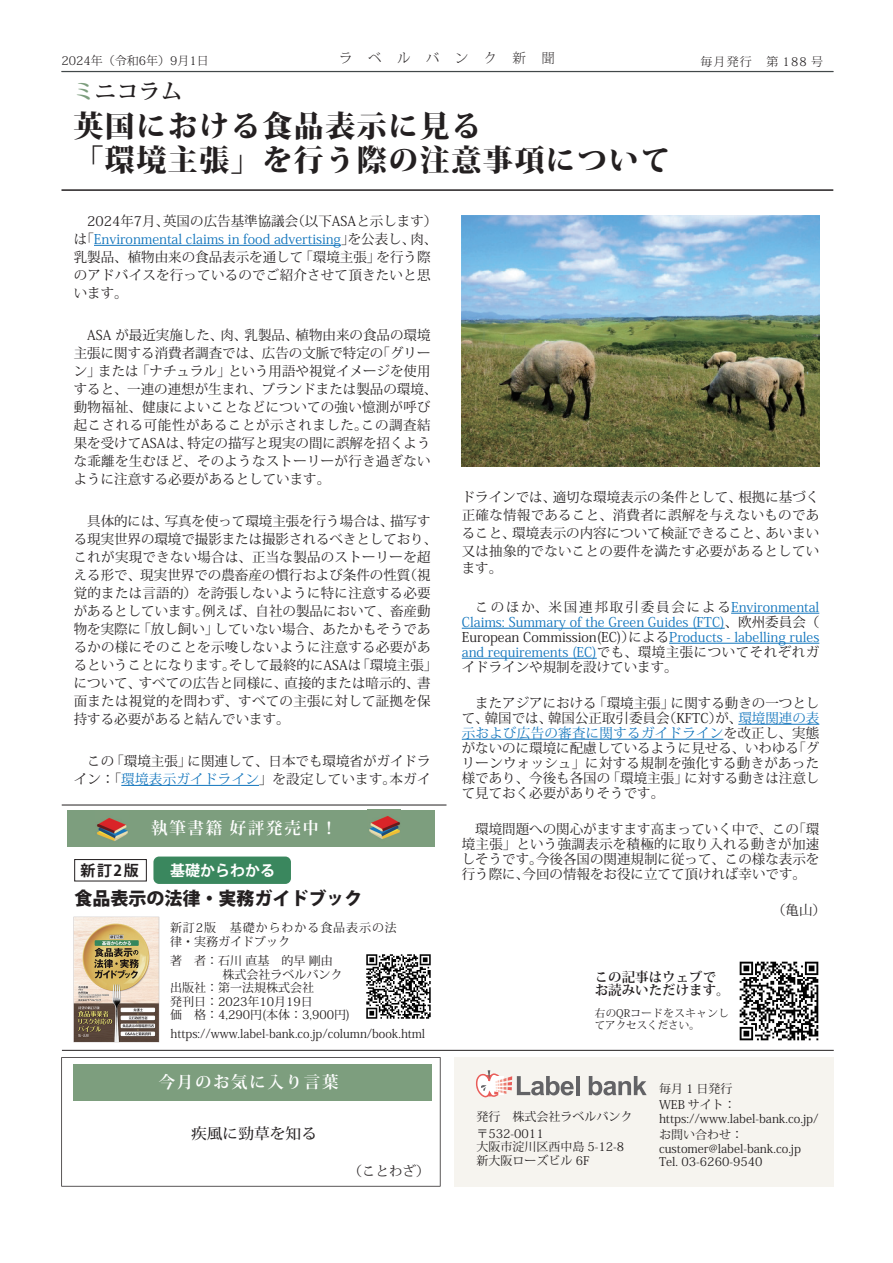
<style>
.page{position:relative;width:893px;height:1263px;background:#fff}
.page>*{position:absolute;margin:0;border:0;box-sizing:border-box;transform-origin:0 0}
.t1{font:800 30px/34.5px "Koz Min Pro";letter-spacing:.05em;color:#231f20}
.t2{font:700 21px "Koz Min Pro";letter-spacing:.05em;color:#231f20}
.t3{font:800 18px "Koz Go Pr 6 N";color:#231f20}
.t4{font:700 16.5px "Koz Min Pro";letter-spacing:.1em;color:#fff}
.t5{font:500 15px "Koz Min Pro";color:#231f20;scale:1.05 1}
.t6{font:700 15px "Koz Go Pr 6 N";color:#fff}
.t7{font:700 15px "Koz Go Pr 6 N";color:#231f20}
.t8{font:13.5px/18px "Koz Min Pro";color:#231f20}
.t9{font:13.5px/15px "Koz Min Pro";color:#1074bc;text-align:justify}
.t10{font:700 13.5px/13.5px "Koz Min Pro";color:#231f20}
.t11{font:200 13.5px "Koz Min Pro";letter-spacing:1.14em;color:#231f20}
.t12{font:12px/16.5px "Koz Min Pro";color:#231f20}
.t13{font:12px/13.5px "Koz Min Pro";letter-spacing:.075em;color:#231f20}
.t14{font:300 12px "Koz Min Pro";color:#231f20}
.t15{font:10.5px/12px "Koz Min Pro";color:#231f20}
.s1{color:#7d9e7e}
.s2{color:#1074bc}
.s3{color:#231f20}
</style>
<div class="page">
<div style="left:67px;top:810px;width:368px;height:37px;background:#7d9e7e"></div>
<hr style="left:62px;top:805px;width:384px;height:1px;background:#231f20">
<img style="left:97px;top:817px;width:31px;height:24px">
<img style="left:367px;top:809px;width:34px;height:30px">
<div style="left:153px;top:856px;width:138px;height:28px;background:#3a875e;border-radius:6px"></div>
<img style="left:73px;top:917px;width:87px;height:126px">
<div style="left:74px;top:859px;width:73px;height:22px;border:1px solid #231f20"></div>
<div style="left:455px;top:1057px;width:379px;height:129px;background:#f6f4ef"></div>
<hr style="left:61px;top:71px;width:772px;height:1px;background:#434b4c">
<hr style="left:61px;top:189px;width:772px;height:2px;background:#231f20">
<svg style="left:61px;top:1057px;width:380px;height:129px"></svg>
<hr style="left:576px;top:1076px;width:3px;height:19px;background:#636366">
<svg style="left:589px;top:1076px;width:58px;height:19px"></svg>
<svg style="left:476px;top:1070px;width:98px;height:27px"></svg>
<hr style="left:94px;top:245px;width:247px;height:1px;background:#1074bc">
<hr style="left:121px;top:785px;width:138px;height:1px;background:#1074bc">
<div style="left:73px;top:1064px;width:358px;height:36px;background:#7d9e7e"></div>
<hr style="left:62px;top:1050px;width:772px;height:1px;background:#231f20">
<hr style="left:731px;top:613px;width:88px;height:1px;background:#1074bc">
<hr style="left:462px;top:628px;width:263px;height:1px;background:#1074bc">
<hr style="left:669px;top:643px;width:150px;height:1px;background:#1074bc">
<hr style="left:462px;top:658px;width:135px;height:1px;background:#1074bc">
<hr style="left:738px;top:724px;width:81px;height:1px;background:#1074bc">
<hr style="left:462px;top:739px;width:261px;height:1px;background:#1074bc">
<img style="left:366px;top:954px;width:65px;height:65px">
<img style="left:462px;top:215px;width:357px;height:251px">
<img style="left:739px;top:961px;width:80px;height:80px">
<p class="t11" style="left:339px;top:49px;width:217px">ラベルバンク新聞</p>
<p class="t14" style="left:62px;top:52px;width:149px">2024年（令和6年）9月1日</p>
<p class="t14" style="left:700px;top:53px;width:124px">毎月発行　第 188 号</p>
<h2 class="t2" style="left:73px;top:76px;width:111px"><span class="s1">ミ</span>ニコラム</h2>
<h1 class="t1" style="left:73px;top:107px;width:598px">英国における食品表示に見る<br>「環境主張」を行う際の注意事項について</h1>
<p class="t8" style="left:74px;top:212px;width:365px">　2024年7月、英国の広告基準協議会（以下ASAと示します）は「<span class="s2">Environmental claims in food advertising</span>」を公表し、肉、乳製品、植物由来の食品表示を通して「環境主張」を行う際のアドバイスを行っているのでご紹介させて頂きたいと思います。</p>
<p class="t8" style="left:74px;top:326px;width:365px">　ASA が最近実施した、肉、乳製品、植物由来の食品の環境主張に関する消費者調査では、広告の文脈で特定の「グリーン」または「ナチュラル」という用語や視覚イメージを使用すると、一連の連想が生まれ、ブランドまたは製品の環境、動物福祉、健康によいことなどについての強い憶測が呼び起こされる可能性があることが示されました。この調査結果を受けてASAは、特定の描写と現実の間に誤解を招くような乖離を生むほど、そのようなストーリーが行き過ぎないように注意する必要があるとしています。</p>
<p class="t8" style="left:74px;top:511px;width:365px;text-indent:14px">具体的には、写真を使って環境主張を行う場合は、描写する現実世界の環境で撮影または撮影されるべきとしており、これが実現できない場合は、正当な製品のストーリーを超える形で、現実世界での農畜産の慣行および条件の性質（視覚的または言語的）を誇張しないように特に注意する必要があるとしています。例えば、自社の製品において、畜産動物を実際に「放し飼い」していない場合、あたかもそうであるかの様にそのことを示唆しないように注意する必要があるということになります。そして最終的にASAは「環境主張」について、すべての広告と同様に、直接的または暗示的、書面または視覚的を問わず、すべての主張に対して証拠を保持する必要があると結んでいます。</p>
<p class="t8" style="left:74px;top:751px;width:358px">　この「環境主張」に関連して、日本でも環境省がガイドライン：「<span class="s2">環境表示ガイドライン</span>」を設定しています。本ガイ</p>
<p class="t4" style="left:151px;top:816px;width:187px">執筆書籍 好評発売中！</p>
<p class="t7" style="left:81px;top:862px;width:60px">新訂2版</p>
<p class="t6" style="left:170px;top:862px;width:106px">基礎からわかる</p>
<h3 class="t3" style="left:75px;top:889px;width:289px">食品表示の法律・実務ガイドブック</h3>
<p class="t13" style="left:170px;top:921px;width:228px">新訂2版　基礎からわかる食品表示の法律・実務ガイドブック</p>
<p class="t12" style="left:170px;top:952px;width:164px">著 者：石川 直基　的早 剛由</p>
<p class="t12" style="left:223px;top:966px;width:121px">株式会社ラベルバンク</p>
<p class="t12" style="left:170px;top:979px;width:145px">出版社：第一法規株式会社</p>
<p class="t12" style="left:170px;top:993px;width:144px">発刊日：2023年10月19日</p>
<p class="t12" style="left:170px;top:1006px;width:181px">価 格：4,290円(本体：3,900円)</p>
<p class="t12" style="left:171px;top:1025px;width:256px">https://www.label-bank.co.jp/column/book.html</p>
<p class="t4" style="left:159px;top:1069px;width:181px">今月のお気に入り言葉</p>
<p class="t5" style="left:191px;top:1123px;width:121px">疾風に勁草を知る</p>
<p class="t8" style="left:349px;top:1161px;width:83px">（ことわざ）</p>
<p class="t8" style="left:462px;top:488px;width:359px;text-align:justify">ドラインでは、適切な環境表示の条件として、根拠に基づく正確な情報であること、消費者に誤解を与えないものであること、環境表示の内容について検証できること、あいまい又は抽象的でないことの要件を満たす必要があるとしてい</p>
<p class="t8" style="left:462px;top:558px;width:42px">ます。</p>
<p class="t9" style="left:462px;top:599px;width:359px"><span class="s3">　このほか、米国連邦取引委員会による</span>Environmental Claims: Summary of the Green Guides (FTC)<span class="s3">、欧州委員会（European Commission(EC)）による</span>Products - labelling rules and requirements (EC)<span class="s3">でも、環境主張についてそれぞれガイドラインや規制を設けています。</span></p>
<p class="t8" style="left:462px;top:695px;width:359px;line-height:15px;text-align:justify">　またアジアにおける「環境主張」に関する動きの一つとして、韓国では、韓国公正取引委員会（KFTC）が、<span class="s2">環境関連の表示および広告の審査に関するガイドライン</span>を改正し、実態がないのに環境に配慮しているように見せる、いわゆる「グリーンウォッシュ」に対する規制を強化する動きがあった様であり、今後も各国の「環境主張」に対する動きは注意して見ておく必要がありそうです。</p>
<p class="t8" style="left:462px;top:821px;width:359px;line-height:15px;text-align:justify">　環境問題への関心がますます高まっていく中で、この「環境主張」という強調表示を積極的に取り入れる動きが加速しそうです。今後各国の関連規制に従って、この様な表示を行う際に、今回の情報をお役に立てて頂ければ幸いです。</p>
<p class="t8" style="left:772px;top:900px;width:55px">（亀山）</p>
<p class="t10" style="left:595px;top:969px;width:136px">この記事はウェブでお読みいただけます。</p>
<p class="t15" style="left:595px;top:1006px;width:136px">右のQRコードをスキャンしてアクセスください。</p>
<p class="t12" style="left:476px;top:1108px;width:157px">発行　株式会社ラベルバンク〒532-0011</p>
<p class="t12" style="left:476px;top:1140px;width:149px;line-height:13.5px">大阪市淀川区西中島 5-12-8新大阪ローズビル 6F</p>
<p class="t12" style="left:659px;top:1080px;width:78px">毎月 1 日発行<br>WEB サイト：</p>
<p class="t12" style="left:659px;top:1110px;width:161px">https://www.label-bank.co.jp/お問い合わせ：</p>
<p class="t12" style="left:659px;top:1141px;width:144px;line-height:13.5px">customer@label-bank.co.jp<br>Tel. 03-6260-9540</p>
</div>
